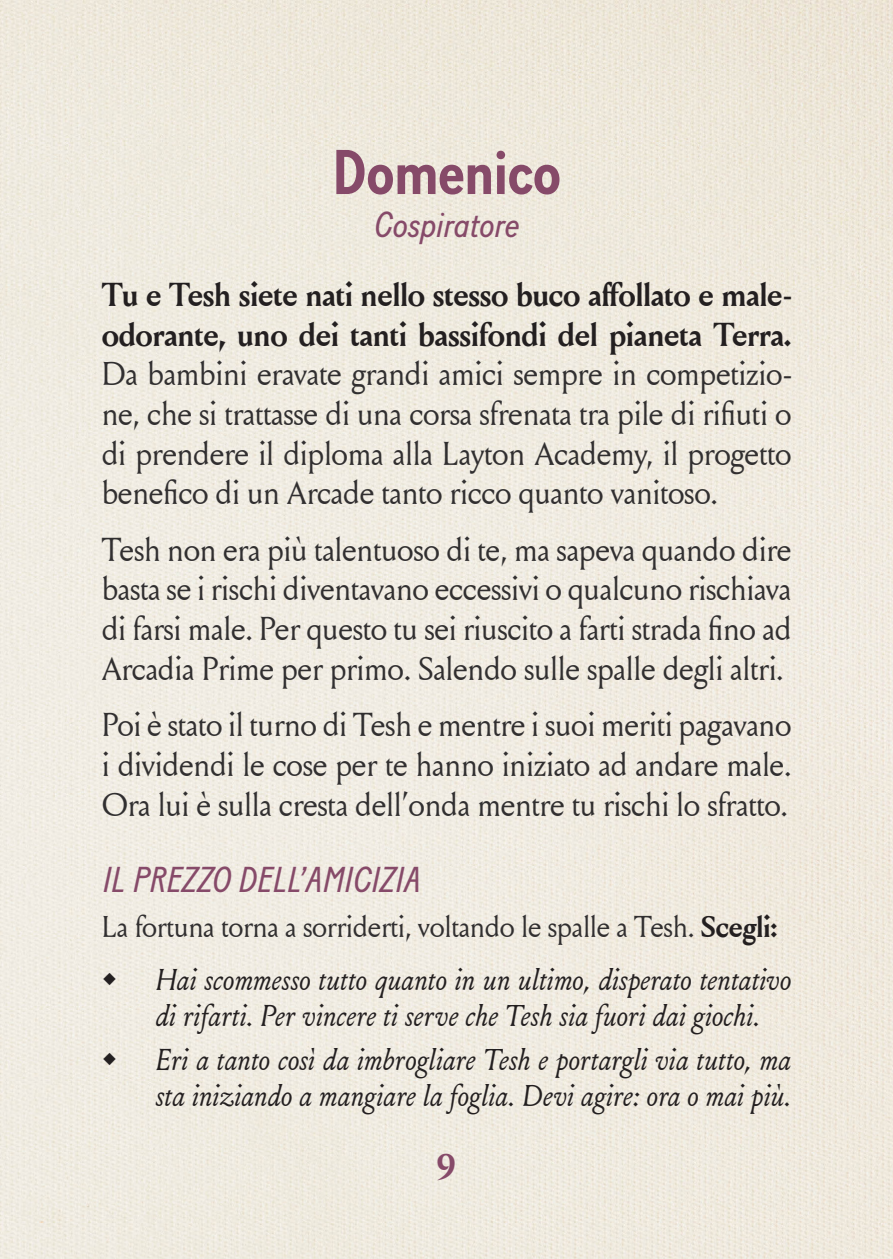
<style>
.page{position:relative;width:893px;height:1259px;background:#fff}
.page>*{position:absolute;margin:0;border:0;box-sizing:border-box;transform-origin:0 0}
.t1{font:700 63px "Baton";color:#864a69}
.t2{font:italic 36px "Baton";letter-spacing:.01em;color:#864a69}
.t3{font:700 36px "Louize Display";color:#864a69}
.t4{font:33px/39.6px "Louize Display";letter-spacing:.01em;color:#312f30;text-align:justify}
.t5{font:700 33px/39.6px "Louize Display";letter-spacing:.01em;color:#231f20}
.t6{font:italic 30px/36px "Louize Display";letter-spacing:.02em;color:#231f20}
.t7{font:30px "Louize Display";letter-spacing:.01em;color:#312f30}
.s1{font-weight:700;color:#231f20}
</style>
<div class="page">
<img style="left:0;top:0;width:893px;height:1259px">
<h1 class="t1" style="left:332px;top:135px;width:230px">Domenico</h1>
<p class="t2" style="left:374px;top:204px;width:147px">Cospiratore</p>
<p class="t5" style="left:102px;top:273px;width:691px">Tu e Tesh siete nati nello stesso buco affollato e male&shy;odorante, uno dei tanti bassifondi del pianeta Terra.</p>
<p class="t4" style="left:102px;top:353px;width:691px">Da bambini eravate grandi amici sempre in competizio&shy;ne, che si trattasse di una corsa sfrenata tra pile di rifiuti o di prendere il diploma alla Layton Academy, il progetto benefico di un Arcade tanto ricco quanto vanitoso.</p>
<p class="t4" style="left:102px;top:528px;width:691px">Tesh non era più talentuoso di te, ma sapeva quando dire basta se i rischi diventavano eccessivi o qualcuno rischiava di farsi male. Per questo tu sei riuscito a farti strada fino ad Arcadia Prime per primo. Salendo sulle spalle degli altri.</p>
<p class="t4" style="left:102px;top:704px;width:691px">Poi è stato il turno di Tesh e mentre i suoi meriti pagavano i dividendi le cose per te hanno iniziato ad andare male.<br>Ora lui è sulla cresta dell’onda mentre tu rischi lo sfratto.</p>
<p class="t2" style="left:102px;top:859px;width:319px">IL PREZZO DELL’AMICIZIA</p>
<p class="t7" style="left:102px;top:905px;width:676px">La fortuna torna a sorriderti, voltando le spalle a Tesh. <span class="s1">Scegli:</span></p>
<p class="t6" style="left:156px;top:960px;width:637px;text-indent:-54px">• Hai scommesso tutto quanto in un ultimo, disperato tentativo di rifarti. Per vincere ti serve che Tesh sia fuori dai giochi.</p>
<p class="t6" style="left:102px;top:1041px;width:691px;text-align:right">• Eri a tanto così da imbrogliare Tesh e portargli via tutto, ma sta iniziando a mangiare la foglia. Devi agire: ora o mai più.</p>
<p class="t3" style="left:437px;top:1138px;width:19px">9</p>
</div>
